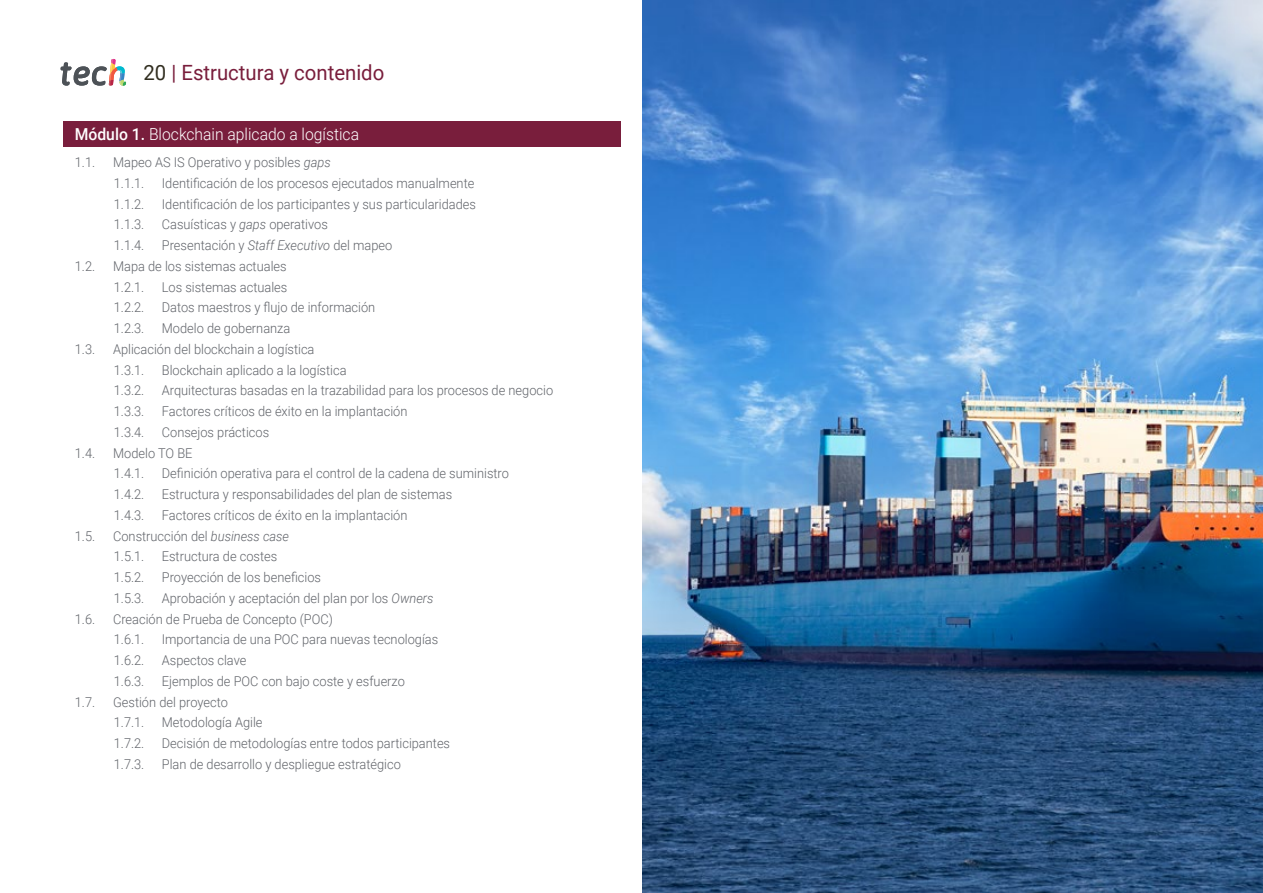
<style>
.page{position:relative;width:1263px;height:893px;background:#fff}
.page>*{position:absolute;margin:0;border:0;box-sizing:border-box;transform-origin:0 0}
.t1{font:21px "Roboto";color:#791e3c}
.t2{font:300 16.5px "Roboto";color:#fff;scale:.95 1}
.t3{font:300 13.5px/20.7px "Roboto";color:#61646a;scale:.95 1}
.s1{color:#312e20}
.s2{font-weight:500}
.s3{font-style:italic}
</style>
<div class="page">
<div style="left:64px;top:121px;width:557px;height:25px;background:#791e3c"></div>
<img style="left:642px;top:0;width:621px;height:893px">
<svg style="left:61px;top:59px;width:65px;height:27px"></svg>
<h1 class="t1" style="left:144px;top:57px;width:242px"><span class="s1">20</span> | Estructura y contenido</h1>
<p class="t2" style="left:75px;top:123px;width:301px"><span class="s2">Módulo 1.</span> Blockchain aplicado a logística</p>
<p class="t3" style="left:75px;top:151px;width:23px">1.1.</p>
<p class="t3" style="left:113px;top:151px;width:231px">Mapeo AS IS Operativo y posibles <span class="s3">gaps<br></span>1.1.1.</p>
<p class="t3" style="left:162px;top:172px;width:330px">Identificación de los procesos ejecutados manualmente</p>
<p class="t3" style="left:114px;top:193px;width:34px">1.1.2.</p>
<p class="t3" style="left:162px;top:193px;width:332px">Identificación de los participantes y sus particularidades</p>
<p class="t3" style="left:114px;top:214px;width:34px">1.1.3.</p>
<p class="t3" style="left:162px;top:214px;width:176px">Casuísticas y <span class="s3">gaps</span> operativos</p>
<p class="t3" style="left:114px;top:234px;width:34px">1.1.4.</p>
<p class="t3" style="left:162px;top:234px;width:244px">Presentación y <span class="s3">Staff Executivo</span> del mapeo</p>
<p class="t3" style="left:75px;top:255px;width:23px">1.2.</p>
<p class="t3" style="left:113px;top:255px;width:184px">Mapa de los sistemas actuales<br>1.2.1.</p>
<p class="t3" style="left:162px;top:276px;width:134px">Los sistemas actuales</p>
<p class="t3" style="left:114px;top:297px;width:34px">1.2.2.</p>
<p class="t3" style="left:162px;top:297px;width:226px">Datos maestros y flujo de información</p>
<p class="t3" style="left:114px;top:317px;width:34px">1.2.3.</p>
<p class="t3" style="left:162px;top:317px;width:137px">Modelo de gobernanza</p>
<p class="t3" style="left:75px;top:338px;width:23px">1.3.</p>
<p class="t3" style="left:113px;top:338px;width:213px">Aplicación del blockchain a logística<br>1.3.1.</p>
<p class="t3" style="left:162px;top:359px;width:196px">Blockchain aplicado a la logística</p>
<p class="t3" style="left:114px;top:380px;width:34px">1.3.2.</p>
<p class="t3" style="left:162px;top:380px;width:413px">Arquitecturas basadas en la trazabilidad para los procesos de negocio</p>
<p class="t3" style="left:114px;top:400px;width:34px">1.3.3.</p>
<p class="t3" style="left:162px;top:400px;width:260px">Factores críticos de éxito en la implantación</p>
<p class="t3" style="left:114px;top:421px;width:34px">1.3.4.</p>
<p class="t3" style="left:162px;top:421px;width:114px">Consejos prácticos</p>
<p class="t3" style="left:75px;top:442px;width:23px">1.4.</p>
<p class="t3" style="left:113px;top:442px;width:85px">Modelo TO BE<br>1.4.1.</p>
<p class="t3" style="left:162px;top:463px;width:367px">Definición operativa para el control de la cadena de suministro</p>
<p class="t3" style="left:114px;top:483px;width:34px">1.4.2.</p>
<p class="t3" style="left:162px;top:483px;width:307px">Estructura y responsabilidades del plan de sistemas</p>
<p class="t3" style="left:114px;top:504px;width:34px">1.4.3.</p>
<p class="t3" style="left:162px;top:504px;width:260px">Factores críticos de éxito en la implantación</p>
<p class="t3" style="left:75px;top:525px;width:23px">1.5.</p>
<p class="t3" style="left:113px;top:525px;width:187px">Construcción del <span class="s3">business case<br></span>1.5.1.</p>
<p class="t3" style="left:162px;top:546px;width:123px">Estructura de costes</p>
<p class="t3" style="left:114px;top:566px;width:34px">1.5.2.</p>
<p class="t3" style="left:162px;top:566px;width:169px">Proyección de los beneficios</p>
<p class="t3" style="left:114px;top:587px;width:34px">1.5.3.</p>
<p class="t3" style="left:162px;top:587px;width:287px">Aprobación y aceptación del plan por los <span class="s3">Owners</span></p>
<p class="t3" style="left:75px;top:608px;width:23px">1.6.</p>
<p class="t3" style="left:113px;top:608px;width:233px">Creación de Prueba de Concepto (POC)<br>1.6.1.</p>
<p class="t3" style="left:162px;top:629px;width:292px">Importancia de una POC para nuevas tecnologías</p>
<p class="t3" style="left:114px;top:649px;width:34px">1.6.2.</p>
<p class="t3" style="left:162px;top:649px;width:91px">Aspectos clave</p>
<p class="t3" style="left:114px;top:670px;width:34px">1.6.3.</p>
<p class="t3" style="left:162px;top:670px;width:257px">Ejemplos de POC con bajo coste y esfuerzo</p>
<p class="t3" style="left:75px;top:691px;width:23px">1.7.</p>
<p class="t3" style="left:113px;top:691px;width:122px">Gestión del proyecto<br>1.7.1.</p>
<p class="t3" style="left:162px;top:712px;width:108px">Metodología Agile</p>
<p class="t3" style="left:114px;top:732px;width:34px">1.7.2.</p>
<p class="t3" style="left:162px;top:732px;width:305px">Decisión de metodologías entre todos participantes</p>
<p class="t3" style="left:114px;top:753px;width:34px">1.7.3.</p>
<p class="t3" style="left:162px;top:753px;width:253px">Plan de desarrollo y despliegue estratégico</p>
</div>
